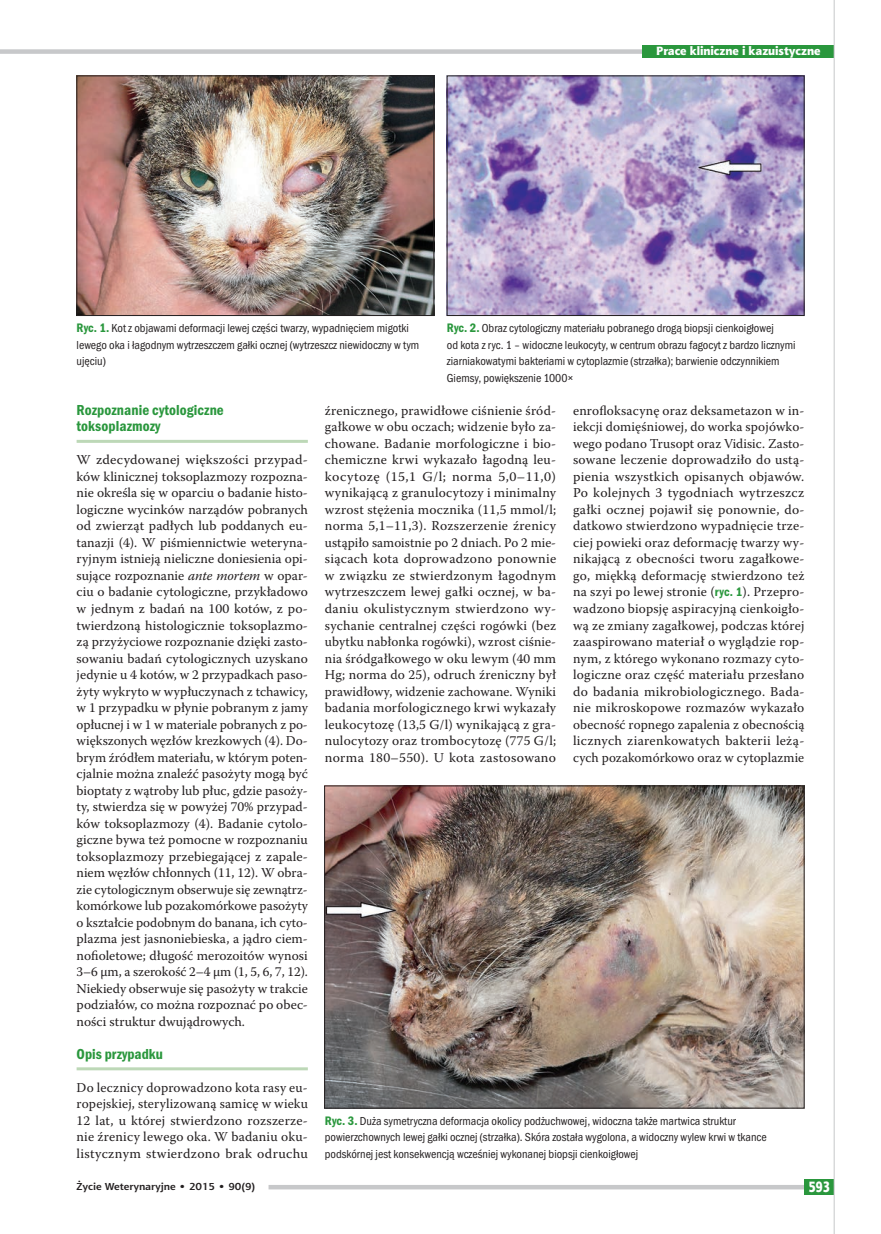
<style>
.page{position:relative;width:881px;height:1234px;background:#fff}
.page>*{position:absolute;margin:0;border:0;box-sizing:border-box;transform-origin:0 0}
.t1{font:15px/16.5px "Franklin Got Itc TOT Dem Con";letter-spacing:.005em;color:#2a973d}
.t2{font:15px "Aerton Cnd EFN Black";color:#fff}
.t3{font:13.5px/16.5px "Warnock Pro";letter-spacing:.015em;color:#231f20;text-align:justify}
.t4{font:12px/16.5px "Franklin Got Itc TOT Boo Con";color:#231f20}
.t5{font:12px "Aerton EFN Black";color:#fff}
.t6{font:700 10.2px "Aerton EFN";color:#231f20;scale:1.11 1}
.s1{font-family:"Franklin Got Itc TOT Dem Con";font-size:12.75px;color:#2a973d}
.s2{font-style:italic}
</style>
<div class="page">
<hr style="left:77px;top:440px;width:231px;height:3px;background:#bdd8b7">
<hr style="left:77px;top:1067px;width:231px;height:3px;background:#bdd8b7">
<img style="left:79px;top:78px;width:353px;height:236px">
<div style="left:77px;top:76px;width:357px;height:240px;border:1px solid #231f20"></div>
<img style="left:326px;top:787px;width:476px;height:319px">
<div style="left:324px;top:785px;width:480px;height:323px;border:1px solid #231f20"></div>
<img style="left:448px;top:78px;width:354px;height:236px">
<div style="left:446px;top:76px;width:358px;height:240px;border:1px solid #231f20"></div>
<div style="left:0;top:49px;width:833px;height:5px;background:#c7c8ca"></div>
<div style="left:642px;top:45px;width:191px;height:13px;background:#2a973d"></div>
<div style="left:268px;top:1184px;width:565px;height:5px;background:#c7c8ca"></div>
<div style="left:804px;top:1178px;width:29px;height:15px;background:#2a973d"></div>
<hr style="left:833px;top:0;width:1px;height:1233px;background:#c7c8ca">
<p class="t5" style="left:656px;top:43px;width:166px">Prace kliniczne i kazuistyczne</p>
<p class="t4" style="left:77px;top:320px;width:344px"><span class="s1">Ryc. 1.</span> Kot z objawami deformacji lewej części twarzy, wypadnięciem migotki lewego oka i łagodnym wytrzeszczem gałki ocznej (wytrzeszcz niewidoczny w tym ujęciu)</p>
<p class="t4" style="left:446px;top:320px;width:350px"><span class="s1">Ryc. 2.</span> Obraz cytologiczny materiału pobranego drogą biopsji cienkoigłowej<br>od kota z ryc. 1 – widoczne leukocyty, w centrum obrazu fagocyt z bardzo licznymi ziarniakowatymi bakteriami w cytoplazmie (strzałka); barwienie odczynnikiem Giemsy, powiększenie 1000×</p>
<p class="t1" style="left:77px;top:401px;width:149px">Rozpoznanie cytologiczne toksoplazmozy</p>
<p class="t3" style="left:77px;top:451px;width:233px">W zdecydowanej większości przypad&shy;ków klinicznej toksoplazmozy rozpozna&shy;nie określa się w oparciu o badanie histo&shy;logiczne wycinków narządów pobranych od zwierząt padłych lub poddanych eu&shy;tanazji (4). W piśmiennictwie weteryna&shy;ryjnym istnieją nieliczne doniesienia opi&shy;sujące rozpoznanie <span class="s2">ante mortem</span> w opar&shy;ciu o badanie cytologiczne, przykładowo w jednym z badań na 100 kotów, z po&shy;twierdzoną histologicznie toksoplazmo&shy;zą przyżyciowe rozpoznanie dzięki zasto&shy;sowaniu badań cytologicznych uzyskano jedynie u 4 kotów, w 2 przypadkach paso&shy;żyty wykryto w wypłuczynach z tchawicy, w 1 przypadku w płynie pobranym z jamy opłucnej i w 1 w materiale pobranych z po&shy;większonych węzłów krezkowych (4). Do&shy;brym źródłem materiału, w którym poten&shy;cjalnie można znaleźć pasożyty mogą być bioptaty z wątroby lub płuc, gdzie pasoży&shy;ty, stwierdza się w powyżej 70% przypad&shy;ków toksoplazmozy (4). Badanie cytolo&shy;giczne bywa też pomocne w rozpoznaniu toksoplazmozy przebiegającej z zapale&shy;niem węzłów chłonnych (11, 12). W obra&shy;zie cytologicznym obserwuje się zewnątrz&shy;komórkowe lub pozakomórkowe pasożyty o kształcie podobnym do banana, ich cyto&shy;plazma jest jasnoniebieska, a jądro ciem&shy;nofioletowe; długość merozoitów wynosi 3–6 µm, a szerokość 2–4 µm (1, 5, 6, 7, 12).<br>Niekiedy obserwuje się pasożyty w trakcie podziałów, co można rozpoznać po obec&shy;ności struktur dwujądrowych.</p>
<p class="t1" style="left:77px;top:1045px;width:88px">Opis przypadku</p>
<p class="t3" style="left:77px;top:1078px;width:233px">Do lecznicy doprowadzono kota rasy eu&shy;ropejskiej, sterylizowaną samicę w wieku 12 lat, u której stwierdzono rozszerze&shy;nie źrenicy lewego oka. W badaniu oku&shy;listycznym stwierdzono brak odruchu</p>
<p class="t3" style="left:325px;top:402px;width:233px">źrenicznego, prawidłowe ciśnienie śród&shy;gałkowe w obu oczach; widzenie było za&shy;chowane. Badanie morfologiczne i bio&shy;chemiczne krwi wykazało łagodną leu&shy;kocytozę (15,1 G/l; norma 5,0–11,0) wynikającą z granulocytozy i minimalny wzrost stężenia mocznika (11,5 mmol/l; norma 5,1–11,3). Rozszerzenie źrenicy ustąpiło samoistnie po 2 dniach. Po 2 mie&shy;siącach kota doprowadzono ponownie w związku ze stwierdzonym łagodnym wytrzeszczem lewej gałki ocznej, w ba&shy;daniu okulistycznym stwierdzono wy&shy;sychanie centralnej części rogówki (bez ubytku nabłonka rogówki), wzrost ciśnie&shy;nia śródgałkowego w oku lewym (40 mm Hg; norma do 25), odruch źreniczny był prawidłowy, widzenie zachowane. Wyniki badania morfologicznego krwi wykazały leukocytozę (13,5 G/l) wynikającą z gra&shy;nulocytozy oraz trombocytozę (775 G/l; norma 180–550). U kota zastosowano</p>
<p class="t3" style="left:573px;top:402px;width:233px">enrofloksacynę oraz deksametazon w in&shy;iekcji domięśniowej, do worka spojówko&shy;wego podano Trusopt oraz Vidisic. Zasto&shy;sowane leczenie doprowadziło do ustą&shy;pienia wszystkich opisanych objawów.<br>Po kolejnych 3 tygodniach wytrzeszcz gałki ocznej pojawił się ponownie, do&shy;datkowo stwierdzono wypadnięcie trze&shy;ciej powieki oraz deformację twarzy wy&shy;nikającą z obecności tworu zagałkowe&shy;go, miękką deformację stwierdzono też na szyi po lewej stronie (<span class="s1">ryc. 1</span>). Przepro&shy;wadzono biopsję aspiracyjną cienkoigło&shy;wą ze zmiany zagałkowej, podczas której zaaspirowano materiał o wyglądzie rop&shy;nym, z którego wykonano rozmazy cyto&shy;logiczne oraz część materiału przesłano do badania mikrobiologicznego. Bada&shy;nie mikroskopowe rozmazów wykazało obecność ropnego zapalenia z obecnością licznych ziarenkowatych bakterii leżą&shy;cych pozakomórkowo oraz w cytoplazmie</p>
<p class="t4" style="left:325px;top:1112px;width:443px"><span class="s1">Ryc. 3.</span> Duża symetryczna deformacja okolicy podżuchwowej, widoczna także martwica struktur powierzchownych lewej gałki ocznej (strzałka). Skóra została wygolona, a widoczny wylew krwi w tkance podskórnej jest konsekwencją wcześniej wykonanej biopsji cienkoigłowej</p>
<p class="t6" style="left:77px;top:1180px;width:162px">Życie Weterynaryjne • 2015 • 90(9)</p>
<p class="t2" style="left:808px;top:1177px;width:23px">593</p>
</div>
